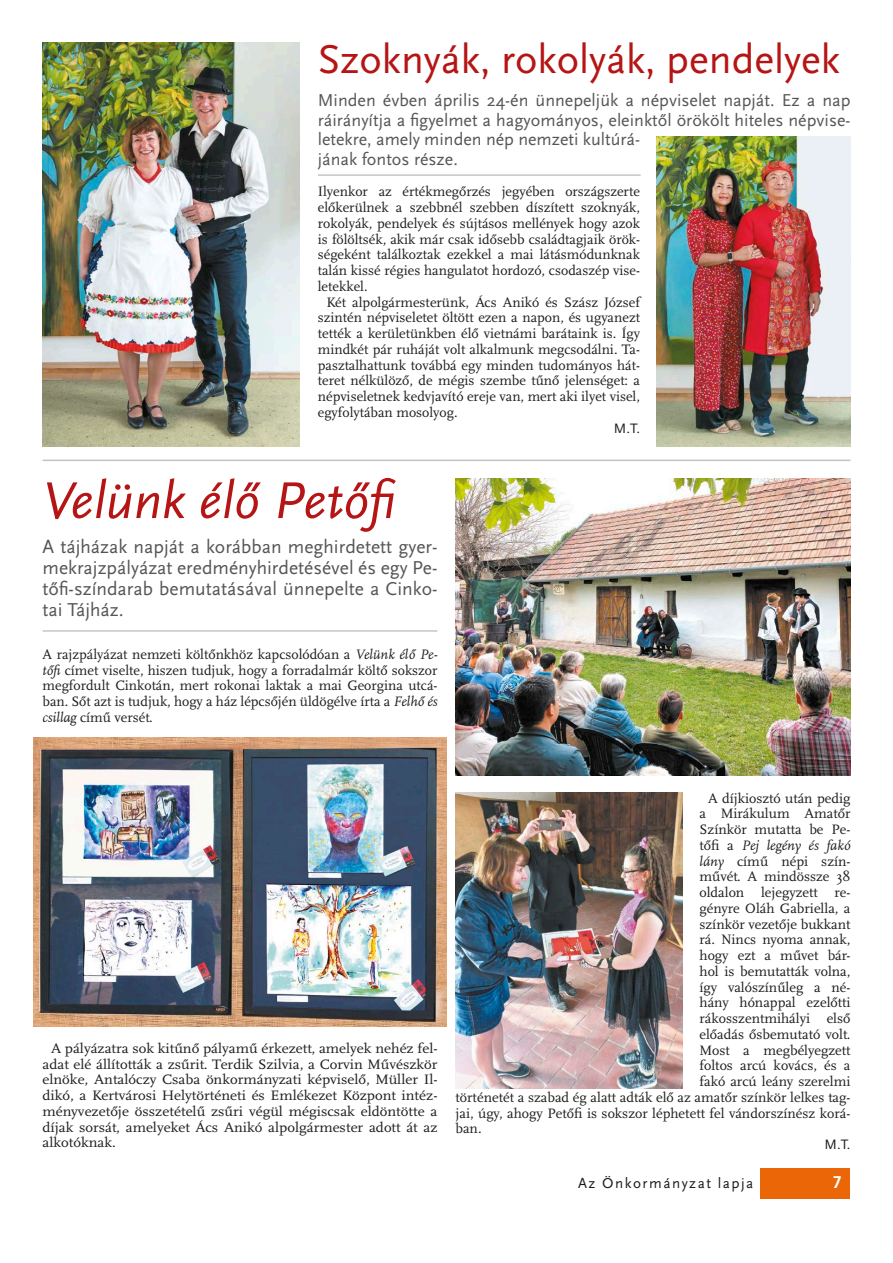
<style>
.page{position:relative;width:893px;height:1263px;background:#fff}
.page>*{position:absolute;margin:0;border:0;box-sizing:border-box;transform-origin:0 0}
.Cím_36{font:italic 54px "Scala Sans Pro";color:#b51514}
.Cím_36-2{font:42px "Scala Sans Pro";color:#b51514}
.Lead_13-15{font:19.5px/21px "Scala Sans Pro";color:#565655;text-align:justify}
.Lead_13-15-2{font:18px/19.5px "Scala Sans Pro";color:#565655}
.t1{font:700 18px "Scala Sans Pro";color:#fff}
.t2{font:15px "Scala Sans Pro";letter-spacing:.1em;color:#1c1c1a}
.Szöveg_Beljebb2p{font:14.25px/15.8px "Scala Pro";color:#1c1c1a;text-align:justify}
.Szöveg{font:14.25px/15.8px "Scala Pro";color:#1c1c1a;text-align:justify}
.Szöveg_Beljebb2p-2{font:14.25px/15.8px "Scala Pro";color:#1c1c1a;text-align:justify;scale:1.06 1}
.Szöveg_Beljebb2p-3{font:italic 14.25px "Scala Pro";color:#1c1c1a}
.Szerző_jobbra{font:14.25px "Scala Sans Pro";color:#1c1c1a}
.s1{font-style:italic}
.s2{font-style:normal}
</style>
<div class="page">
<div style="left:760px;top:1168px;width:89px;height:31px;background:#eb6606"></div>
<img style="left:43px;top:43px;width:257px;height:403px">
<img style="left:657px;top:136px;width:193px;height:310px">
<hr style="left:43px;top:460px;width:807px;height:1px;background:#c5c5c5">
<img style="left:455px;top:478px;width:395px;height:297px">
<img style="left:34px;top:738px;width:412px;height:288px">
<img style="left:455px;top:792px;width:227px;height:297px">
<hr style="left:43px;top:630px;width:394px;height:2px;background:#c5c5c5">
<hr style="left:318px;top:174px;width:323px;height:2px;background:#c5c5c5">
<p class="Cím_36-2" style="left:318px;top:35px;width:523px">Szoknyák, rokolyák, pendelyek</p>
<p class="Lead_13-15-2" style="left:318px;top:91px;width:534px">Minden évben április 24-én ünnepeljük a népviselet napját. Ez a nap ráirányítja a figyelmet a hagyományos, eleinktől örökölt hiteles népvise&shy;letekre, amely minden nép nemzeti kultúrá-<br>jának fontos része.</p>
<p class="Szöveg" style="left:318px;top:184px;width:324px">Ilyenkor az értékmegőrzés jegyében országszerte előkerülnek a szebbnél szebben díszített szoknyák, rokolyák, pendelyek és sújtásos mellények hogy azok is fölöltsék, akik már csak idősebb családtagjaik örök&shy;ségeként találkoztak ezekkel a mai látásmódunknak talán kissé régies hangulatot hordozó, csodaszép vise&shy;letekkel.</p>
<p class="Szöveg_Beljebb2p" style="left:318px;top:294px;width:324px;text-indent:9px">Két alpolgármesterünk, Ács Anikó és Szász József szintén népviseletet öltött ezen a napon, és ugyanezt tették a kerületünkben élő vietnámi barátaink is. Így mindkét pár ruháját volt alkalmunk megcsodálni. Ta&shy;pasztalhattunk továbbá egy minden tudományos hát&shy;teret nélkülöző, de mégis szembe tűnő jelenséget: a népviseletnek kedvjavító ereje van, mert aki ilyet visel, egyfolytában mosolyog.</p>
<p class="Szerző_jobbra" style="left:614px;top:420px;width:27px">M.T.</p>
<p class="Cím_36" style="left:43px;top:468px;width:364px">Velünk élő Petőfi</p>
<p class="Lead_13-15" style="left:43px;top:536px;width:396px">A tájházak napját a korábban meghirdetett gyer&shy;mekrajzpályázat eredményhirdetésével és egy Pe&shy;tőfi-színdarab bemutatásával ünnepelte a Cinko&shy;tai Tájház.</p>
<p class="Szöveg" style="left:43px;top:647px;width:396px">A rajzpályázat nemzeti költőnkhöz kapcsolódóan a <span class="s1">Velünk élő Pe&shy;tőfi</span> címet viselte, hiszen tudjuk, hogy a forradalmár költő sokszor megfordult Cinkotán, mert rokonai laktak a mai Georgina utcá&shy;ban. Sőt azt is tudjuk, hogy a ház lépcsőjén üldögélve írta a <span class="s1">Felhő és csillag</span> című versét.</p>
<p class="Szöveg_Beljebb2p-2" style="left:43px;top:1040px;width:374px;text-indent:9px">A pályázatra sok kitűnő pályamű érkezett, amelyek nehéz fel&shy;adat elé állították a zsűrit. Terdik Szilvia, a Corvin Művészkör elnöke, Antalóczy Csaba önkormányzati képviselő, Müller Il&shy;dikó, a Kertvárosi Helytörténeti és Emlékezet Központ intéz&shy;ményvezetője összetételű zsűri végül mégiscsak eldöntötte a díjak sorsát, amelyeket Ács Anikó alpolgármester adott át az alkotóknak.</p>
<p class="Szöveg_Beljebb2p" style="left:708px;top:790px;width:144px">A díjkiosztó után pedig</p>
<p class="Szöveg_Beljebb2p" style="left:699px;top:806px;width:152px">a Mirákulum Amatőr</p>
<p class="Szöveg_Beljebb2p" style="left:699px;top:822px;width:152px">Színkör mutatta be Pe-</p>
<p class="Szöveg_Beljebb2p-3" style="left:699px;top:837px;width:152px"><span class="s2">tőfi a</span> Pej legény és fakó</p>
<p class="Szöveg_Beljebb2p" style="left:699px;top:853px;width:152px"><span class="s1">lány</span> című népi szín-</p>
<p class="Szöveg_Beljebb2p" style="left:699px;top:869px;width:152px">művét. A mindössze 38</p>
<p class="Szöveg_Beljebb2p" style="left:699px;top:885px;width:152px">oldalon lejegyzett re-</p>
<p class="Szöveg_Beljebb2p" style="left:699px;top:900px;width:152px">gényre Oláh Gabriella, a</p>
<p class="Szöveg_Beljebb2p" style="left:699px;top:916px;width:152px">színkör vezetője bukkant</p>
<p class="Szöveg_Beljebb2p" style="left:699px;top:932px;width:152px">rá. Nincs nyoma annak,</p>
<p class="Szöveg_Beljebb2p" style="left:699px;top:948px;width:152px">hogy ezt a művet bár-</p>
<p class="Szöveg_Beljebb2p" style="left:699px;top:963px;width:152px">hol is bemutatták volna,</p>
<p class="Szöveg_Beljebb2p" style="left:699px;top:979px;width:152px">így valószínűleg a né-</p>
<p class="Szöveg_Beljebb2p" style="left:699px;top:995px;width:152px">hány hónappal ezelőtti</p>
<p class="Szöveg_Beljebb2p" style="left:699px;top:1011px;width:152px">rákosszentmihályi első</p>
<p class="Szöveg_Beljebb2p" style="left:699px;top:1026px;width:152px">előadás ősbemutató volt.</p>
<p class="Szöveg_Beljebb2p" style="left:699px;top:1042px;width:152px">Most a megbélyegzett</p>
<p class="Szöveg_Beljebb2p" style="left:699px;top:1058px;width:152px">foltos arcú kovács, és a</p>
<p class="Szöveg_Beljebb2p" style="left:699px;top:1074px;width:152px">fakó arcú leány szerelmi</p>
<p class="Szöveg_Beljebb2p" style="left:455px;top:1089px;width:396px">történetét a szabad ég alatt adták elő az amatőr színkör lelkes tag-</p>
<p class="Szöveg_Beljebb2p" style="left:455px;top:1105px;width:396px">jai, úgy, ahogy Petőfi is sokszor léphetett fel vándorszínész korá-</p>
<p class="Szöveg_Beljebb2p" style="left:455px;top:1121px;width:28px">ban.</p>
<p class="Szerző_jobbra" style="left:824px;top:1136px;width:27px">M.T.</p>
<p class="t2" style="left:578px;top:1174px;width:177px">Az Önkormányzat lapja</p>
<p class="t1" style="left:833px;top:1172px;width:9px">7</p>
</div>
